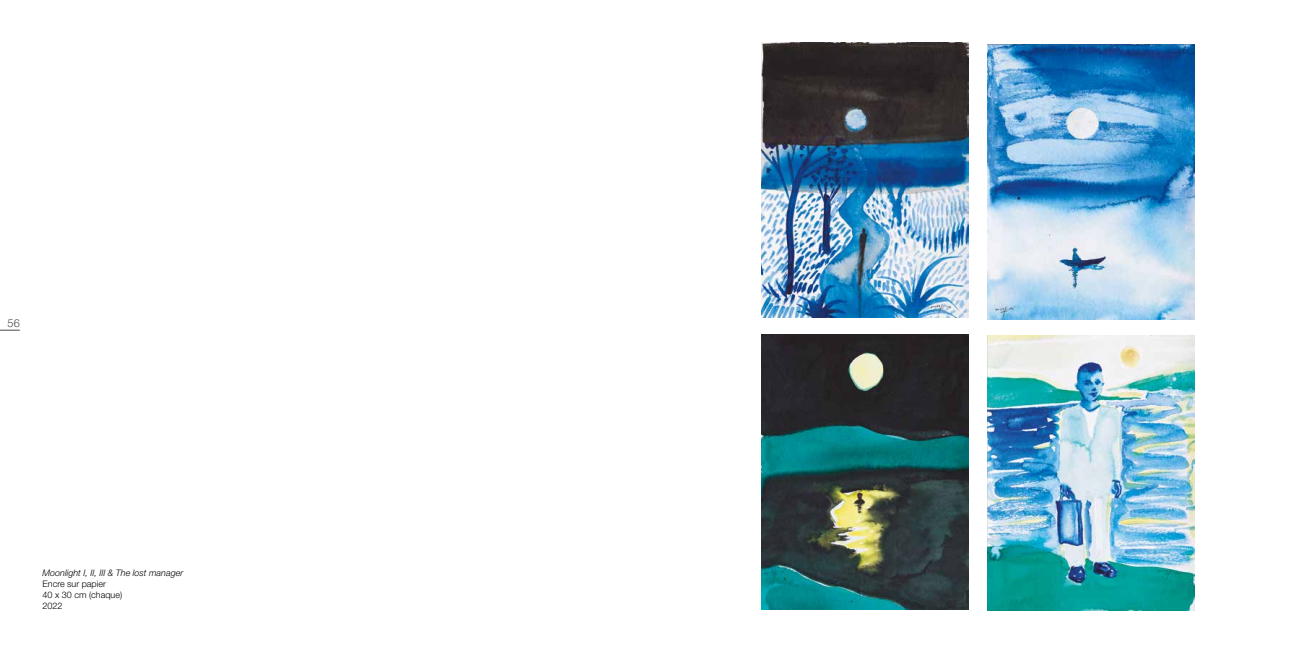
<style>
.page{position:relative;width:1304px;height:652px;background:#fff}
.page>*{position:absolute;margin:0;border:0;box-sizing:border-box;transform-origin:0 0}
.t1{font:300 11px "Helvetica Neue LT Std";color:#4a4a49}
.t2{font:300 9px/11px "Helvetica Neue LT Std";color:#000}
.t3{font:italic 300 9px "Helvetica Neue LT Std";color:#000}
</style>
<div class="page">
<svg style="left:0;top:330px;width:20px;height:1px"></svg>
<img style="left:761px;top:43px;width:208px;height:274px">
<img style="left:987px;top:44px;width:207px;height:275px">
<img style="left:987px;top:335px;width:207px;height:275px">
<img style="left:761px;top:335px;width:208px;height:274px">
<p class="t1" style="left:8px;top:316px;width:14px">56</p>
<p class="t3" style="left:43px;top:568px;width:142px">Moonlight I, II, III &amp; The lost manager</p>
<p class="t2" style="left:43px;top:579px;width:81px">Encre sur papier<br>40 x 30 cm (chaque)<br>2022</p>
</div>
